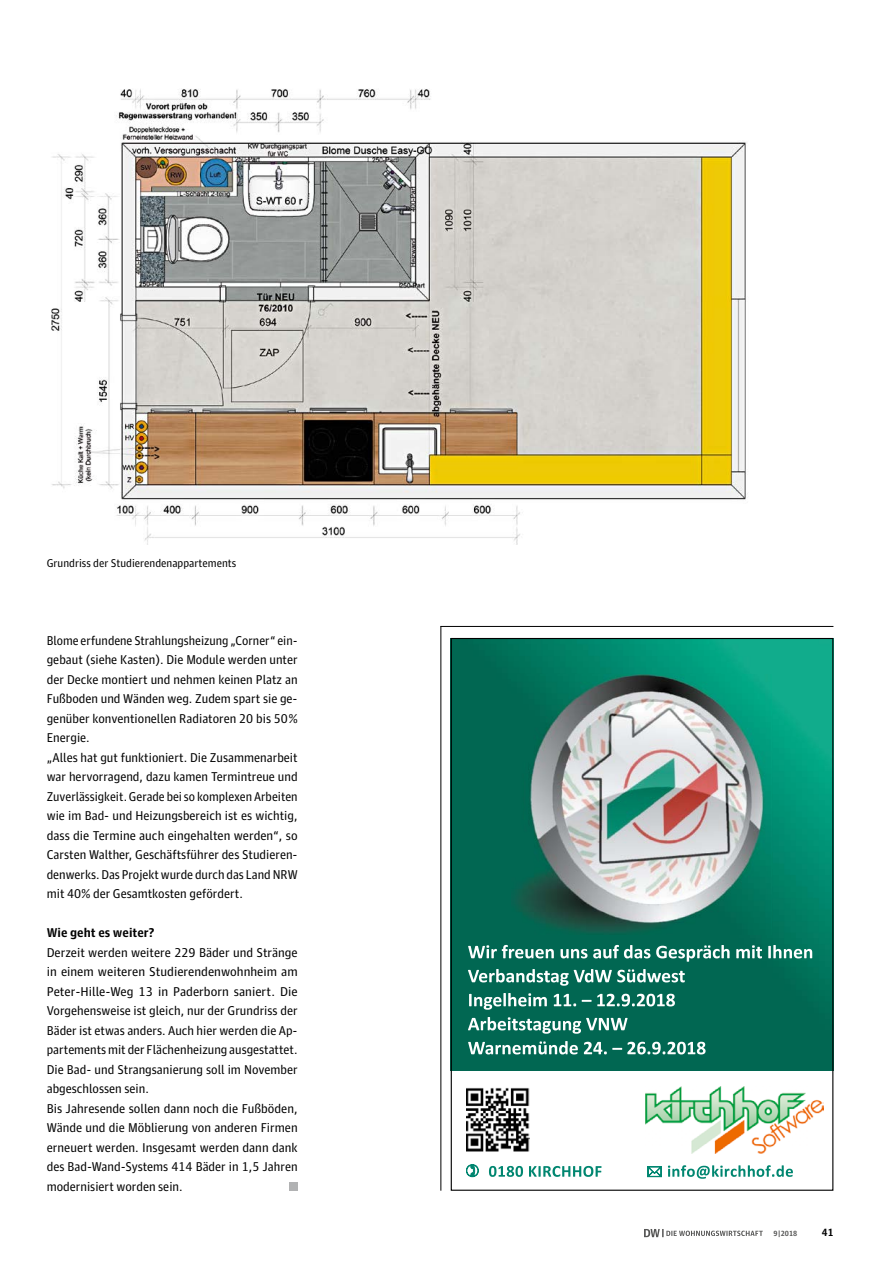
<style>
.page{position:relative;width:893px;height:1263px;background:#fff}
.page>*{position:absolute;margin:0;border:0;box-sizing:border-box;transform-origin:0 0}
.t1{font:12.75px/19.5px "Guardian Agate Sans 1";color:#000}
.t2{font:700 12.75px "Guardian Agate Sans 1";color:#000}
.t3{font:11.25px "Guardian Agate Sans 1";color:#000}
.t4{font:700 10.5px "Guardian Agate Sans 1";color:#000}
.t5{font:700 7.5px "Guardian Agate Sans 1";color:#565655}
</style>
<div class="page">
<svg style="left:644px;top:1229px;width:119px;height:8px"></svg>
<div style="left:289px;top:1182px;width:9px;height:9px;background:#b1b2b3"></div>
<img style="left:51px;top:89px;width:697px;height:456px">
<hr style="left:440px;top:626px;width:393px;height:1px;background:#000">
<hr style="left:440px;top:626px;width:1px;height:565px;background:#000">
<img style="left:453px;top:640px;width:378px;height:430px">
<img style="left:512px;top:675px;width:260px;height:259px">
<svg style="left:736px;top:945px;width:26px;height:13px"></svg>
<svg style="left:768px;top:945px;width:44px;height:13px"></svg>
<svg style="left:453px;top:801px;width:277px;height:209px;background:#538c80"></svg>
<svg style="left:468px;top:1017px;width:159px;height:17px"></svg>
<svg style="left:468px;top:1041px;width:110px;height:13px"></svg>
<svg style="left:584px;top:1042px;width:122px;height:12px"></svg>
<svg style="left:466px;top:1164px;width:13px;height:13px"></svg>
<svg style="left:489px;top:1166px;width:173px;height:11px"></svg>
<svg style="left:668px;top:1165px;width:125px;height:14px"></svg>
<img style="left:466px;top:1087px;width:63px;height:65px">
<img style="left:646px;top:1086px;width:177px;height:68px">
<p class="t3" style="left:47px;top:555px;width:191px">Grundriss der Studierendenappartements</p>
<p class="t1" style="left:47px;top:629px;width:252px">Blome erfundene Strahlungsheizung „Corner“ ein&shy;gebaut (siehe Kasten). Die Module werden unter der Decke montiert und nehmen keinen Platz an Fußboden und Wänden weg. Zudem spart sie ge&shy;genüber konventionellen Radiatoren 20 bis 50% Energie.<br>„Alles hat gut funktioniert. Die Zusammenarbeit war hervorragend, dazu kamen Termintreue und Zuverlässigkeit. Gerade bei so komplexen Arbeiten wie im Bad- und Heizungsbereich ist es wichtig, dass die Termine auch eingehalten werden“, so Carsten Walther, Geschäftsführer des Studieren&shy;denwerks. Das Projekt wurde durch das Land NRW mit 40% der Gesamtkosten gefördert.</p>
<p class="t2" style="left:47px;top:924px;width:109px">Wie geht es weiter?</p>
<p class="t1" style="left:47px;top:941px;width:252px">Derzeit werden weitere 229 Bäder und Stränge in einem weiteren Studierendenwohnheim am Peter-Hille-Weg 13 in Paderborn saniert. Die Vorgehensweise ist gleich, nur der Grundriss der Bäder ist etwas anders. Auch hier werden die Ap&shy;partements mit der Flächenheizung ausgestattet.<br>Die Bad- und Strangsanierung soll im November abgeschlossen sein.<br>Bis Jahresende sollen dann noch die Fußböden, Wände und die Möblierung von anderen Firmen erneuert werden. Insgesamt werden dann dank des Bad-Wand-Systems 414 Bäder in 1,5 Jahren modernisiert worden sein.</p>
<p class="t5" style="left:774px;top:1228px;width:25px">9 | 2018</p>
<p class="t4" style="left:822px;top:1225px;width:13px">41</p>
</div>
